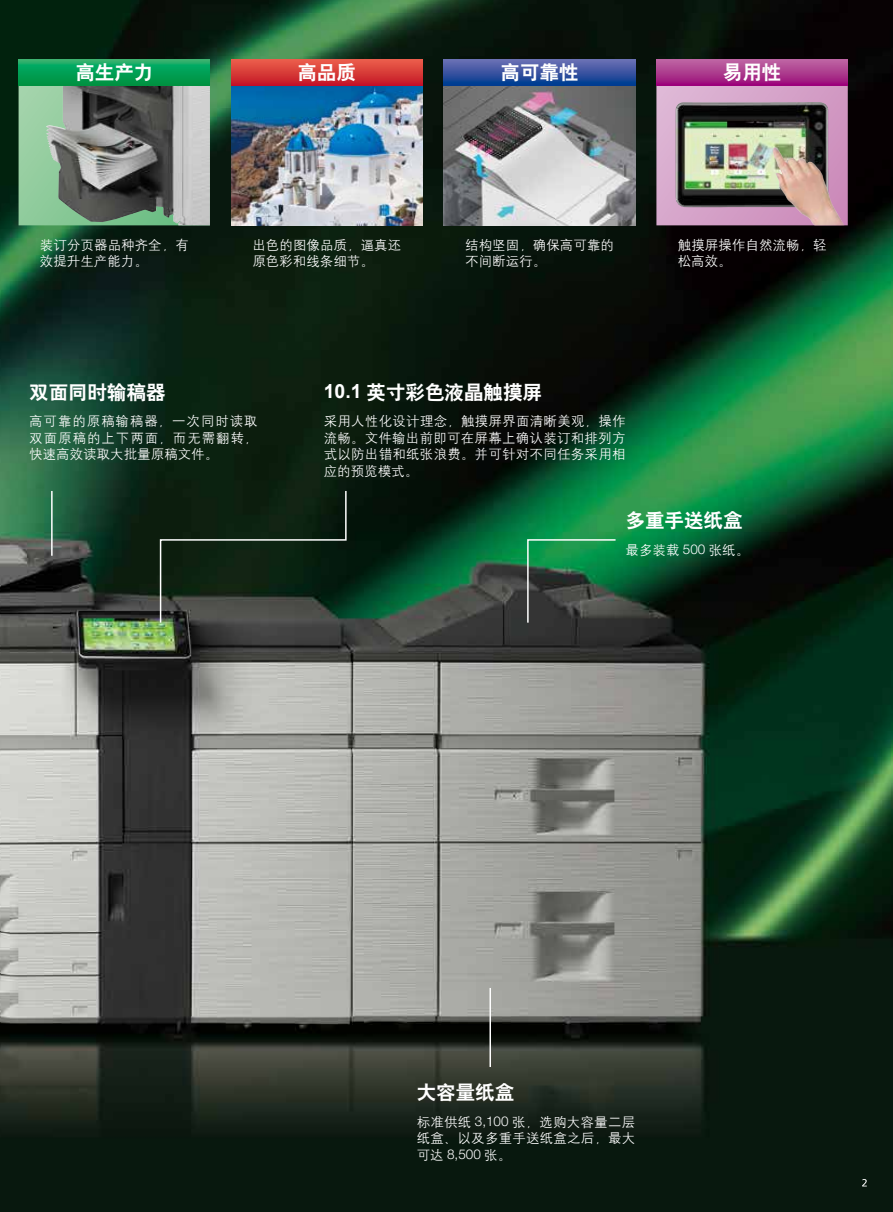
<style>
.page{position:relative;width:893px;height:1212px;background:#fff}
.page>*{position:absolute;margin:0;border:0;box-sizing:border-box;transform-origin:0 0}
.t1{font:19.5px "H Yb 2 gj";color:#fff}
.t2{font:13.5px/16.5px "H Yg 2 gj";letter-spacing:.015em;color:#fff}
.t3{font:300 13.5px "Helvetica Neue LT Std";color:#fff}
.s1{font-family:"Arial";font-weight:700}
.s2{font-family:"Helvetica Neue LT Std";font-weight:300}
.s3{font-family:"H Yg 2 gj";font-weight:400}
</style>
<div class="page">
<img style="left:0;top:0;width:893px;height:1212px">
<img style="left:231px;top:85px;width:192px;height:140px">
<img style="left:444px;top:85px;width:191px;height:140px">
<svg style="left:19px;top:85px;width:27px;height:140px;background:#97cea1"></svg>
<img style="left:46px;top:85px;width:164px;height:140px">
<svg style="left:19px;top:60px;width:191px;height:25px;background:#07a056"></svg>
<svg style="left:231px;top:60px;width:192px;height:25px;background:#d73a38"></svg>
<svg style="left:656px;top:85px;width:192px;height:140px;background:#d19ec5"></svg>
<svg style="left:656px;top:60px;width:192px;height:25px;background:#ac398e"></svg>
<svg style="left:444px;top:60px;width:191px;height:25px;background:#3754a1"></svg>
<img style="left:676px;top:102px;width:152px;height:105px">
<img style="left:772px;top:147px;width:72px;height:78px">
<svg style="left:159px;top:489px;width:188px;height:135px;background:#1b2c1e"></svg>
<svg style="left:526px;top:538px;width:91px;height:86px;background:#2f6648"></svg>
<hr style="left:51px;top:491px;width:2px;height:65px;background:#fff">
<hr style="left:489px;top:988px;width:2px;height:79px;background:#fff">
<svg style="left:862px;top:1179px;width:5px;height:7px"></svg>
<h1 class="t1" style="left:75px;top:63px;width:79px">高生产力</h1>
<h1 class="t1" style="left:298px;top:63px;width:60px">高品质</h1>
<h1 class="t1" style="left:501px;top:63px;width:79px">高可靠性</h1>
<h1 class="t1" style="left:723px;top:63px;width:60px">易用性</h1>
<p class="t2" style="left:40px;top:236px;width:150px">装订分页器品种齐全，有效提升生产能力。</p>
<p class="t2" style="left:252px;top:236px;width:150px">出色的图像品质，逼真还原色彩和线条细节。</p>
<p class="t2" style="left:465px;top:236px;width:150px">结构坚固，确保高可靠的不间断运行。</p>
<p class="t2" style="left:678px;top:236px;width:150px">触摸屏操作自然流畅，轻松高效。</p>
<h1 class="t1" style="left:29px;top:382px;width:138px">双面同时输稿器</h1>
<p class="t2" style="left:29px;top:413px;width:230px;text-align:justify">高可靠的原稿输稿器，一次同时读取双面原稿的上下两面，而无需翻转，快速高效读取大批量原稿文件。</p>
<h1 class="t1" style="left:324px;top:382px;width:220px"><span class="s1">10.1</span> 英寸彩色液晶触摸屏</h1>
<p class="t2" style="left:324px;top:413px;width:303px;text-align:justify">采用人性化设计理念，触摸屏界面清晰美观，操作流畅。文件输出前即可在屏幕上确认装订和排列方式以防出错和纸张浪费。并可针对不同任务采用相应的预览模式。</p>
<h1 class="t1" style="left:626px;top:511px;width:118px">多重手送纸盒</h1>
<p class="t2" style="left:626px;top:542px;width:125px">最多装载 <span class="s2">500</span> 张纸。</p>
<h1 class="t1" style="left:417px;top:1083px;width:99px">大容量纸盒</h1>
<p class="t2" style="left:417px;top:1113px;width:220px">标准供纸 <span class="s2">3,100</span> 张，选购大容量二层纸盒、以及多重手送纸盒之后，最大</p>
<p class="t3" style="left:417px;top:1146px;width:96px"><span class="s3">可达</span> 8,500 <span class="s3">张。</span></p>
</div>
